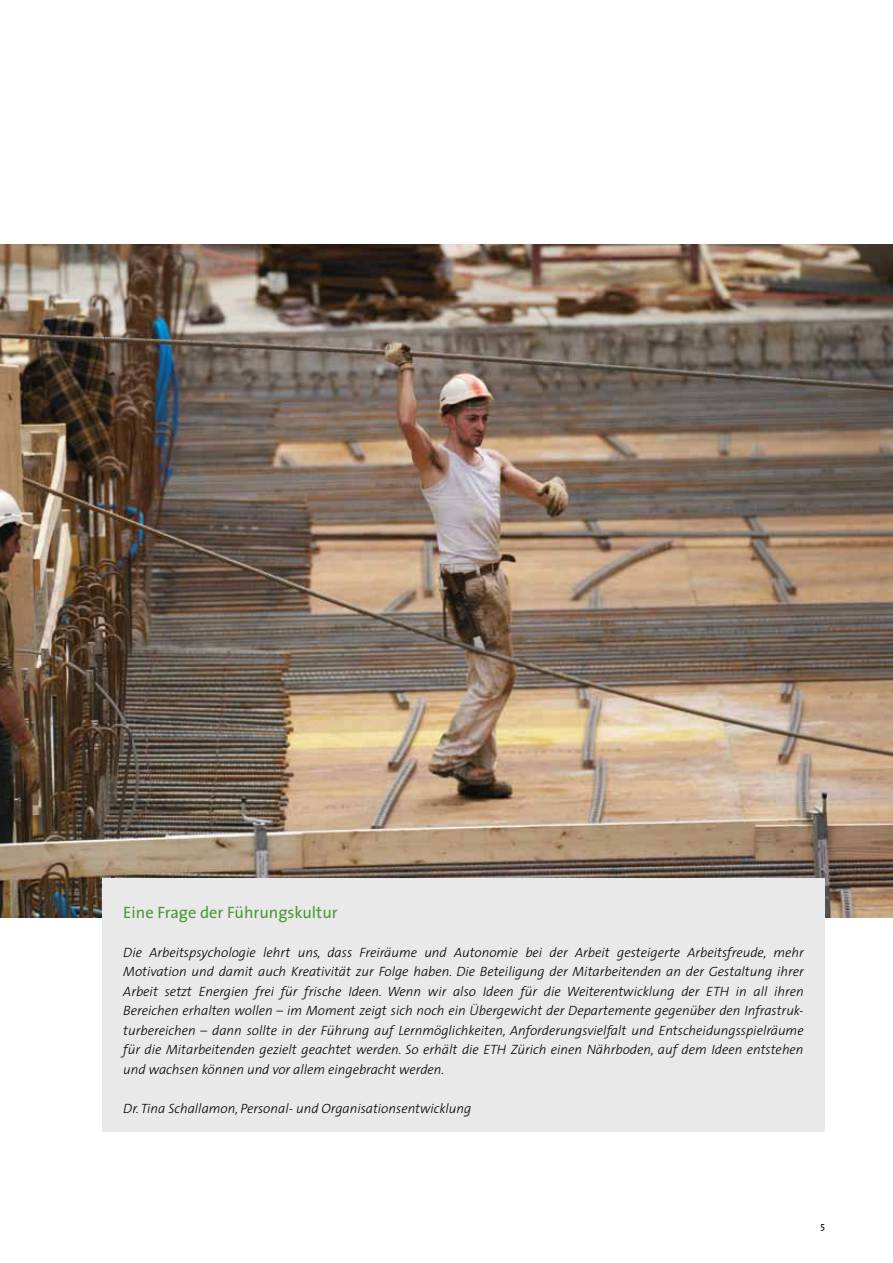
<style>
.page{position:relative;width:893px;height:1263px;background:#fff}
.page>*{position:absolute;margin:0;border:0;box-sizing:border-box;transform-origin:0 0}
.t1{font:16.5px "The Sans";color:#4b9838}
.t2{font:italic 300 13.5px/19.5px "The Sans";color:#000;text-align:justify}
.t3{font:9.75px "The Sans";color:#000}
</style>
<div class="page">
<img style="left:0;top:244px;width:893px;height:674px">
<div style="left:102px;top:879px;width:723px;height:253px;background:#e9e9e9"></div>
<p class="t1" style="left:123px;top:898px;width:216px">Eine Frage der Führungskultur</p>
<p class="t2" style="left:123px;top:942px;width:682px">Die Arbeitspsychologie lehrt uns, dass Freiräume und Autonomie bei der Arbeit gesteigerte Arbeitsfreude, mehr Motivation und damit auch Kreativität zur Folge haben. Die Beteiligung der Mitarbeitenden an der Gestaltung ihrer Arbeit setzt Energien frei für frische Ideen. Wenn wir also Ideen für die Weiterentwicklung der ETH in all ihren Bereichen erhalten wollen – im Moment zeigt sich noch ein Übergewicht der Departemente gegenüber den Infrastruk&shy;turbereichen – dann sollte in der Führung auf Lernmöglichkeiten, Anforderungsvielfalt und Entscheidungsspielräume für die Mitarbeitenden gezielt geachtet werden. So erhält die ETH Zürich einen Nährboden, auf dem Ideen entstehen und wachsen können und vor allem eingebracht werden.</p>
<p class="t2" style="left:123px;top:1098px;width:350px">Dr. Tina Schallamon, Personal- und Organisationsentwicklung</p>
<p class="t3" style="left:820px;top:1217px;width:6px">5</p>
</div>
